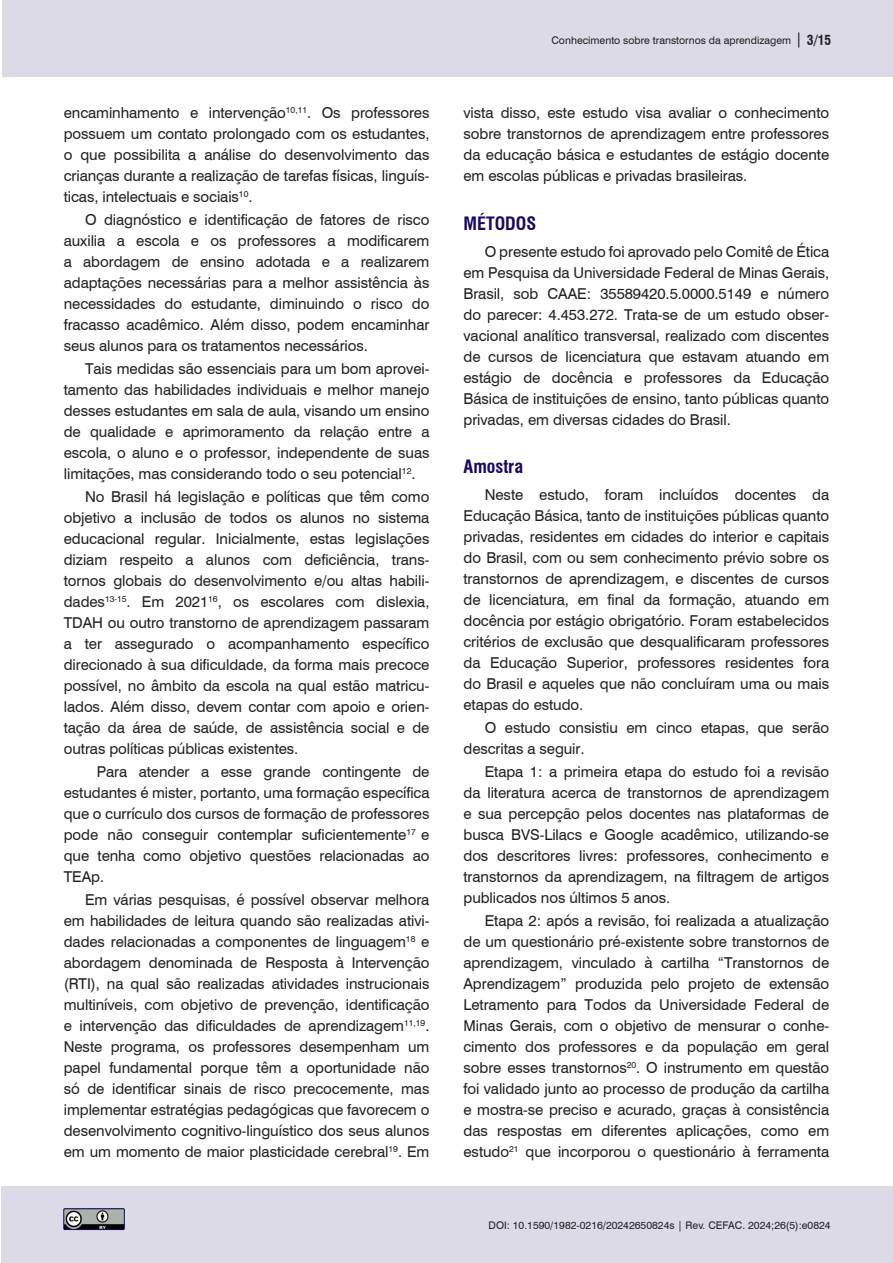
<style>
.page{position:relative;width:893px;height:1263px;background:#fff}
.page>*{position:absolute;margin:0;border:0;box-sizing:border-box;transform-origin:0 0}
.Nivel_1{font:700 condensed 18px "Swiss 721 BT";color:#18085f}
.Nivel_2{font:700 condensed 18px "Swiss 721 BT";color:#18085f}
.Corpo_do_texto{font:15px/21px "Swiss 721 BT";letter-spacing:-.005em;color:#231f20;text-align:justify}
.t1{font:10.5px "Swiss 721 BT";color:#231f20}
.s1{font-size:15px}
.s2{font-weight:700;font-stretch:condensed;font-size:13.5px}
</style>
<div class="page">
<div style="left:1px;top:1186px;width:892px;height:77px;background:#dcdae7"></div>
<div style="left:2px;top:0;width:891px;height:77px;background:#dcdae7"></div>
<img style="left:65px;top:1210px;width:58px;height:18px">
<div style="left:63px;top:1208px;width:62px;height:22px;border:1px solid #18085f"></div>
<p class="Corpo_do_texto" style="left:64px;top:101px;width:367px">encaminhamento e intervenção<sup>10,11</sup>. Os professores possuem um contato prolongado com os estudantes, o que possibilita a análise do desenvolvimento das crianças durante a realização de tarefas físicas, linguís&shy;ticas, intelectuais e sociais<sup>10</sup>.</p>
<p class="Corpo_do_texto" style="left:64px;top:208px;width:367px;text-indent:21px">O diagnóstico e identificação de fatores de risco auxilia a escola e os professores a modificarem a abordagem de ensino adotada e a realizarem adaptações necessárias para a melhor assistência às necessidades do estudante, diminuindo o risco do fracasso acadêmico. Além disso, podem encaminhar seus alunos para os tratamentos necessários.</p>
<p class="Corpo_do_texto" style="left:64px;top:357px;width:367px;text-indent:21px">Tais medidas são essenciais para um bom aprovei&shy;tamento das habilidades individuais e melhor manejo desses estudantes em sala de aula, visando um ensino de qualidade e aprimoramento da relação entre a escola, o aluno e o professor, independente de suas limitações, mas considerando todo o seu potencial<sup>12</sup>.</p>
<p class="Corpo_do_texto" style="left:64px;top:485px;width:367px;text-indent:21px">No Brasil há legislação e políticas que têm como objetivo a inclusão de todos os alunos no sistema educacional regular. Inicialmente, estas legislações diziam respeito a alunos com deficiência, trans&shy;tornos globais do desenvolvimento e/ou altas habili&shy;dades<sup>13-15</sup>. Em 2021<sup>16</sup>, os escolares com dislexia, TDAH ou outro transtorno de aprendizagem passaram a ter assegurado o acompanhamento específico direcionado à sua dificuldade, da forma mais precoce possível, no âmbito da escola na qual estão matricu&shy;lados. Além disso, devem contar com apoio e orien&shy;tação da área de saúde, de assistência social e de outras políticas públicas existentes.</p>
<p class="Corpo_do_texto" style="left:64px;top:760px;width:367px;text-indent:33px">Para atender a esse grande contingente de estudantes é mister, portanto, uma formação específica que o currículo dos cursos de formação de professores pode não conseguir contemplar suficientemente<sup>17</sup> e que tenha como objetivo questões relacionadas ao TEAp.</p>
<p class="Corpo_do_texto" style="left:64px;top:888px;width:367px;text-indent:21px">Em várias pesquisas, é possível observar melhora em habilidades de leitura quando são realizadas ativi&shy;dades relacionadas a componentes de linguagem<sup>18</sup> e abordagem denominada de Resposta à Intervenção (RTI), na qual são realizadas atividades instrucionais multiníveis, com objetivo de prevenção, identificação e intervenção das dificuldades de aprendizagem<sup>11,19</sup>.<br>Neste programa, os professores desempenham um papel fundamental porque têm a oportunidade não só de identificar sinais de risco precocemente, mas implementar estratégias pedagógicas que favorecem o desenvolvimento cognitivo-linguístico dos seus alunos em um momento de maior plasticidade cerebral<sup>19</sup>. Em</p>
<p class="t1" style="left:551px;top:33px;width:281px">Conhecimento sobre transtornos da aprendizagem <span class="s1">|</span> <span class="s2">3/15</span></p>
<p class="Corpo_do_texto" style="left:463px;top:101px;width:367px">vista disso, este estudo visa avaliar o conhecimento sobre transtornos de aprendizagem entre professores da educação básica e estudantes de estágio docente em escolas públicas e privadas brasileiras.</p>
<p class="Nivel_1" style="left:463px;top:212px;width:74px">MÉTODOS</p>
<p class="Corpo_do_texto" style="left:463px;top:240px;width:367px;text-indent:21px">O presente estudo foi aprovado pelo Comitê de Ética em Pesquisa da Universidade Federal de Minas Gerais, Brasil, sob CAAE: 35589420.5.0000.5149 e número do parecer: 4.453.272. Trata-se de um estudo obser&shy;vacional analítico transversal, realizado com discentes de cursos de licenciatura que estavam atuando em estágio de docência e professores da Educação Básica de instituições de ensino, tanto públicas quanto privadas, em diversas cidades do Brasil.</p>
<p class="Nivel_2" style="left:463px;top:456px;width:61px">Amostra</p>
<p class="Corpo_do_texto" style="left:463px;top:484px;width:367px;text-indent:21px">Neste estudo, foram incluídos docentes da Educação Básica, tanto de instituições públicas quanto privadas, residentes em cidades do interior e capitais do Brasil, com ou sem conhecimento prévio sobre os transtornos de aprendizagem, e discentes de cursos de licenciatura, em final da formação, atuando em docência por estágio obrigatório. Foram estabelecidos critérios de exclusão que desqualificaram professores da Educação Superior, professores residentes fora do Brasil e aqueles que não concluíram uma ou mais etapas do estudo.</p>
<p class="Corpo_do_texto" style="left:463px;top:717px;width:367px;text-indent:21px">O estudo consistiu em cinco etapas, que serão descritas a seguir.</p>
<p class="Corpo_do_texto" style="left:463px;top:760px;width:367px;text-indent:21px">Etapa 1: a primeira etapa do estudo foi a revisão da literatura acerca de transtornos de aprendizagem e sua percepção pelos docentes nas plataformas de busca BVS-Lilacs e Google acadêmico, utilizando-se dos descritores livres: professores, conhecimento e transtornos da aprendizagem, na filtragem de artigos publicados nos últimos 5 anos.</p>
<p class="Corpo_do_texto" style="left:463px;top:909px;width:367px;text-indent:21px">Etapa 2: após a revisão, foi realizada a atualização de um questionário pré-existente sobre transtornos de aprendizagem, vinculado à cartilha “Transtornos de Aprendizagem” produzida pelo projeto de extensão Letramento para Todos da Universidade Federal de Minas Gerais, com o objetivo de mensurar o conhe&shy;cimento dos professores e da população em geral sobre esses transtornos<sup>20</sup>. O instrumento em questão foi validado junto ao processo de produção da cartilha e mostra-se preciso e acurado, graças à consistência das respostas em diferentes aplicações, como em estudo<sup>21</sup> que incorporou o questionário à ferramenta</p>
<p class="t1" style="left:489px;top:1218px;width:343px">DOI: 10.1590/1982-0216/20242650824s | Rev. CEFAC. 2024;26(5):e0824</p>
</div>
